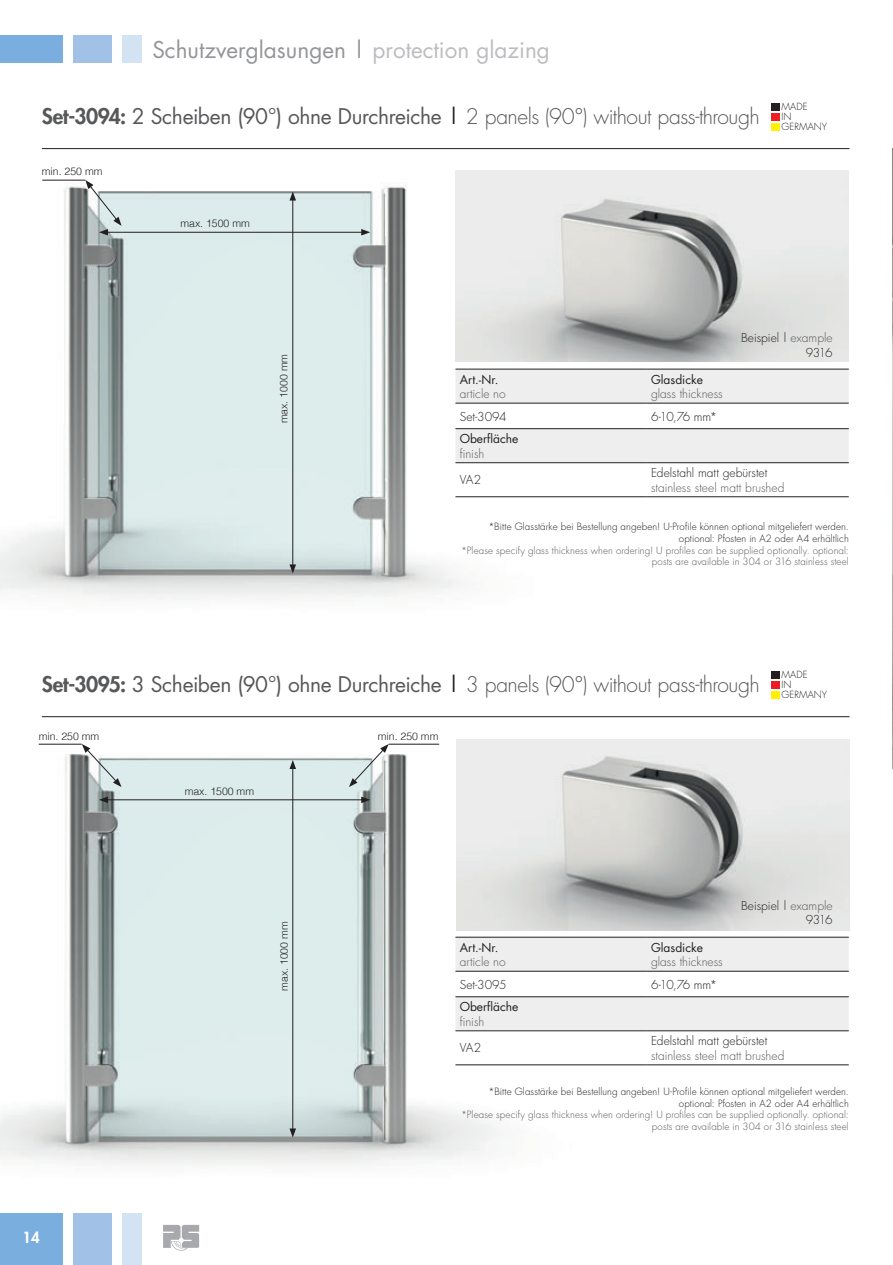
<style>
.page{position:relative;width:893px;height:1265px;background:#fff}
.page>*{position:absolute;margin:0;border:0;box-sizing:border-box;transform-origin:0 0}
.t1{font:22.5px "Futura";color:#939598}
.Fließtext{font:300 21px "Futura";letter-spacing:-.02em;color:#57585a}
.t2{font:800 15px "Futura";color:#fff}
.Fließtext-2{font:300 12px/14.4px "Futura";color:#231f20;text-align:right}
.Fließtext-3{font:300 12px "Futura";color:#57585a}
.t3{font:12px "Futura";color:#231f20}
.fließtext_2{font:300 12px "Futura";color:#231f20}
.t4{font:300 10.5px "Helvetica";color:#231f20}
.Fließtext-4{font:300 9.75px/11.7px "Futura";letter-spacing:.01em;color:#57585a;text-align:right}
.Fließtext-5{font:300 9.75px/11.7px "Futura";letter-spacing:.01em;color:#231f20;text-align:right}
.t5{font:300 9.6px/9.9px "Futura";color:#231f20}
.s1{color:#bcbdc0}
.s2{font-weight:800}
.s3{font-weight:400}
.s4{font-weight:400;color:#231f20}
.s5{color:#57585a}
</style>
<div class="page">
<img style="left:0;top:148px;width:571px;height:452px">
<img style="left:0;top:716px;width:571px;height:449px">
<hr style="left:106px;top:232px;width:258px;height:1px;background:#231f20">
<svg style="left:361px;top:229px;width:9px;height:6px"></svg>
<hr style="left:106px;top:799px;width:258px;height:1px;background:#231f20">
<svg style="left:99px;top:796px;width:9px;height:6px"></svg>
<svg style="left:361px;top:796px;width:9px;height:6px"></svg>
<svg style="left:85px;top:180px;width:37px;height:55px"></svg>
<svg style="left:82px;top:743px;width:40px;height:43px"></svg>
<hr style="left:293px;top:198px;width:1px;height:368px;background:#231f20">
<svg style="left:290px;top:191px;width:6px;height:9px"></svg>
<svg style="left:290px;top:564px;width:6px;height:9px"></svg>
<hr style="left:293px;top:766px;width:1px;height:364px;background:#231f20">
<svg style="left:290px;top:759px;width:6px;height:9px"></svg>
<svg style="left:290px;top:1128px;width:6px;height:9px"></svg>
<hr style="left:42px;top:180px;width:43px;height:1px;background:#231f20">
<hr style="left:39px;top:743px;width:43px;height:1px;background:#231f20">
<svg style="left:349px;top:743px;width:40px;height:43px"></svg>
<hr style="left:389px;top:743px;width:50px;height:1px;background:#231f20">
<img style="left:456px;top:170px;width:393px;height:191px">
<img style="left:457px;top:738px;width:393px;height:192px">
<div style="left:772px;top:103px;width:8px;height:7px;background:#231f20"></div>
<div style="left:772px;top:113px;width:8px;height:7px;background:#ee1d23"></div>
<div style="left:772px;top:123px;width:8px;height:7px;background:#fff101"></div>
<div style="left:772px;top:671px;width:8px;height:7px;background:#231f20"></div>
<div style="left:772px;top:681px;width:8px;height:7px;background:#ee1d23"></div>
<div style="left:772px;top:691px;width:8px;height:7px;background:#fff101"></div>
<hr style="left:42px;top:148px;width:807px;height:1px;background:#231f20">
<hr style="left:42px;top:716px;width:807px;height:1px;background:#231f20">
<img style="left:892px;top:148px;width:1px;height:620px">
<div style="left:0;top:35px;width:63px;height:28px;background:#79aede"></div>
<div style="left:74px;top:35px;width:38px;height:28px;background:#a1c2e6"></div>
<div style="left:123px;top:35px;width:19px;height:28px;background:#d4e3f4"></div>
<div style="left:0;top:1213px;width:63px;height:51px;background:#79aede"></div>
<div style="left:74px;top:1213px;width:38px;height:51px;background:#a1c2e6"></div>
<div style="left:123px;top:1213px;width:19px;height:51px;background:#d4e3f4"></div>
<svg style="left:163px;top:1224px;width:36px;height:26px"></svg>
<svg style="left:455px;top:370px;width:394px;height:94px"></svg>
<div style="left:455px;top:462px;width:192px;height:34px;background:#fff"></div>
<hr style="left:455px;top:496px;width:192px;height:1px;background:#231f20">
<hr style="left:647px;top:496px;width:202px;height:1px;background:#231f20">
<hr style="left:455px;top:462px;width:192px;height:1px;background:#231f20">
<hr style="left:455px;top:403px;width:192px;height:1px;background:#231f20">
<hr style="left:647px;top:403px;width:202px;height:1px;background:#231f20">
<hr style="left:455px;top:428px;width:192px;height:1px;background:#231f20">
<hr style="left:647px;top:428px;width:202px;height:1px;background:#231f20">
<hr style="left:647px;top:462px;width:202px;height:1px;background:#231f20">
<hr style="left:455px;top:369px;width:192px;height:1px;background:#231f20">
<hr style="left:647px;top:369px;width:202px;height:1px;background:#231f20">
<svg style="left:455px;top:937px;width:394px;height:95px"></svg>
<div style="left:455px;top:1030px;width:192px;height:34px;background:#fff"></div>
<hr style="left:455px;top:1064px;width:192px;height:1px;background:#231f20">
<hr style="left:647px;top:1064px;width:202px;height:1px;background:#231f20">
<hr style="left:455px;top:1030px;width:192px;height:1px;background:#231f20">
<hr style="left:455px;top:970px;width:192px;height:1px;background:#231f20">
<hr style="left:647px;top:970px;width:202px;height:1px;background:#231f20">
<hr style="left:455px;top:996px;width:192px;height:1px;background:#231f20">
<hr style="left:647px;top:996px;width:202px;height:1px;background:#231f20">
<hr style="left:647px;top:1030px;width:202px;height:1px;background:#231f20">
<hr style="left:455px;top:936px;width:192px;height:1px;background:#231f20">
<hr style="left:647px;top:936px;width:202px;height:1px;background:#231f20">
<h1 class="t1" style="left:152px;top:34px;width:399px">Schutzverglasungen | <span class="s1">protection glazing</span></h1>
<p class="Fließtext" style="left:42px;top:103px;width:719px"><span class="s2">Set-3094:</span> <span class="s3">2 Scheiben (90°) ohne Durchreiche</span> <span class="s4">|</span> 2 panels (90°) without pass-through</p>
<p class="t4" style="left:42px;top:162px;width:62px">min. 250 mm</p>
<p class="t4" style="left:180px;top:214px;width:71px">max. 1500 mm</p>
<p class="t5" style="left:782px;top:102px;width:47px">MADE<br>IN<br>GERMANY</p>
<p class="t4" style="left:275px;top:423px;width:71px;rotate:-90deg">max. 1000 mm</p>
<p class="t3" style="left:460px;top:371px;width:40px">Art.-Nr.</p>
<p class="Fließtext-3" style="left:460px;top:386px;width:48px">article no</p>
<p class="t3" style="left:651px;top:371px;width:53px">Glasdicke</p>
<p class="Fließtext-3" style="left:651px;top:386px;width:73px">glass thickness</p>
<p class="Fließtext-2" style="left:741px;top:331px;width:93px">Beispiel | <span class="s5">example<br></span>9316</p>
<p class="fließtext_2" style="left:460px;top:408px;width:48px">Set-3094</p>
<p class="Fließtext-2" style="left:651px;top:409px;width:68px">6-10,76 mm*</p>
<p class="t3" style="left:460px;top:430px;width:60px">Oberfläche</p>
<p class="Fließtext-3" style="left:460px;top:445px;width:26px">finish</p>
<p class="Fließtext-2" style="left:460px;top:473px;width:23px">VA2</p>
<p class="Fließtext-2" style="left:651px;top:465px;width:118px">Edelstahl matt gebürstet</p>
<p class="Fließtext-3" style="left:651px;top:479px;width:135px">stainless steel matt brushed</p>
<p class="Fließtext-5" style="left:489px;top:521px;width:362px">*Bitte Glasstärke bei Bestellung angeben! U-Profile können optional mitgeliefert werden. optional: Pfosten in A2 oder A4 erhältlich</p>
<p class="Fließtext-4" style="left:461px;top:544px;width:389px">*Please specify glass thickness when ordering! U profiles can be supplied optionally. optional: posts are available in 304 or 316 stainless steel</p>
<p class="Fließtext" style="left:42px;top:670px;width:719px"><span class="s2">Set-3095:</span> <span class="s3">3 Scheiben (90°) ohne Durchreiche</span> <span class="s4">|</span> 3 panels (90°) without pass-through</p>
<p class="t4" style="left:39px;top:727px;width:62px">min. 250 mm</p>
<p class="t4" style="left:378px;top:727px;width:62px">min. 250 mm</p>
<p class="t4" style="left:185px;top:781px;width:71px">max. 1500 mm</p>
<p class="t5" style="left:782px;top:670px;width:47px">MADE<br>IN<br>GERMANY</p>
<h3 class="t2" style="left:23px;top:1226px;width:19px">14</h3>
<p class="t4" style="left:275px;top:990px;width:71px;rotate:-90deg">max. 1000 mm</p>
<p class="t3" style="left:460px;top:938px;width:40px">Art.-Nr.</p>
<p class="Fließtext-3" style="left:460px;top:953px;width:48px">article no</p>
<p class="t3" style="left:651px;top:938px;width:53px">Glasdicke</p>
<p class="Fließtext-3" style="left:651px;top:953px;width:73px">glass thickness</p>
<p class="Fließtext-2" style="left:741px;top:897px;width:93px">Beispiel | <span class="s5">example<br></span>9316</p>
<p class="fließtext_2" style="left:460px;top:976px;width:48px">Set-3095</p>
<p class="Fließtext-2" style="left:651px;top:976px;width:68px">6-10,76 mm*</p>
<p class="t3" style="left:460px;top:998px;width:60px">Oberfläche</p>
<p class="Fließtext-3" style="left:460px;top:1013px;width:26px">finish</p>
<p class="Fließtext-2" style="left:460px;top:1040px;width:23px">VA2</p>
<p class="Fließtext-2" style="left:651px;top:1033px;width:118px">Edelstahl matt gebürstet</p>
<p class="Fließtext-3" style="left:651px;top:1047px;width:135px">stainless steel matt brushed</p>
<p class="Fließtext-5" style="left:489px;top:1085px;width:362px">*Bitte Glasstärke bei Bestellung angeben! U-Profile können optional mitgeliefert werden. optional: Pfosten in A2 oder A4 erhältlich</p>
<p class="Fließtext-4" style="left:461px;top:1108px;width:389px">*Please specify glass thickness when ordering! U profiles can be supplied optionally. optional: posts are available in 304 or 316 stainless steel</p>
</div>
